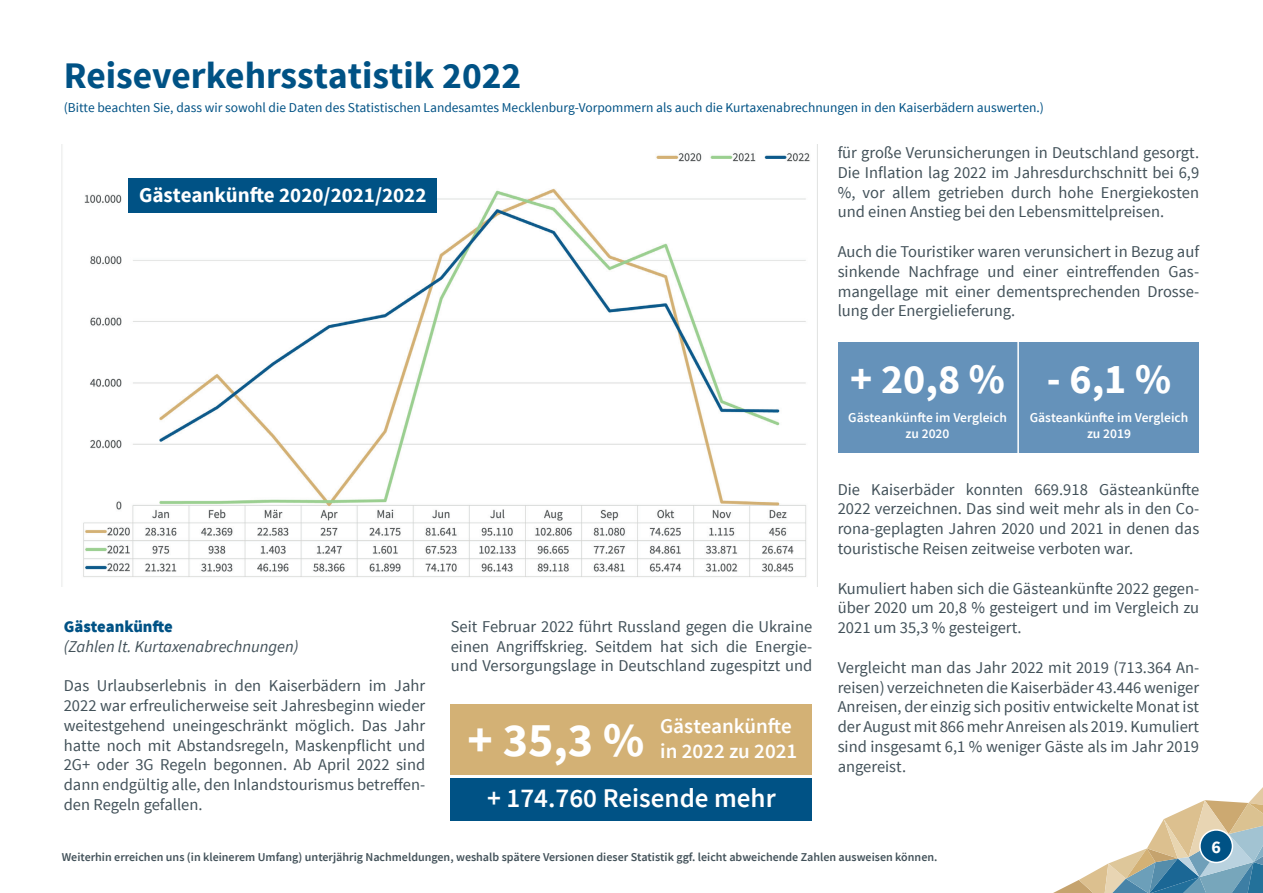
<style>
.page{position:relative;width:1263px;height:893px;background:#fff}
.page>*{position:absolute;margin:0;border:0;box-sizing:border-box;transform-origin:0 0}
.t1{font:700 48px "Source Sans Pro";color:#fff}
.t2{font:700 42px "Source Sans Pro";color:#fff}
.t3{font:700 37.5px "Source Sans Pro";color:#005285}
.t4{font:600 27px "Source Sans Pro";color:#fff}
.t5{font:700 21px "Source Sans Pro";color:#fff}
.t6{font:600 21px/25.2px "Source Sans Pro";color:#fff}
.t7{font:700 18px "Source Sans Pro";color:#fff}
.t8{font:16.5px/19.8px "Source Sans Pro";color:#425159;text-align:justify}
.t9{font:italic 16.5px "Source Sans Pro";color:#425159}
.t10{font:900 16.5px "Source Sans Pro";color:#005285}
.t11{font:13.5px "Source Sans Pro";color:#005285}
.t12{font:600 13.5px/16.2px "Source Sans Pro";color:#fff;text-align:center}
.t13{font:600 12px "Source Sans Pro";color:#425159}
</style>
<div class="page">
<svg style="left:1053px;top:787px;width:210px;height:106px"></svg>
<img style="left:83px;top:145px;width:735px;height:442px">
<div style="left:451px;top:778px;width:361px;height:43px;background:#005285"></div>
<div style="left:451px;top:704px;width:361px;height:70px;background:#d3b175"></div>
<div style="left:129px;top:179px;width:308px;height:34px;background:#005285"></div>
<div style="left:1018px;top:342px;width:181px;height:111px;background:#6592ba"></div>
<div style="left:838px;top:342px;width:180px;height:111px;background:#6592ba"></div>
<hr style="left:1017px;top:336px;width:2px;height:120px;background:#fff">
<div style="left:1200px;top:830px;width:32px;height:32px;background:#005285;border-radius:50%"></div>
<div style="left:1199px;top:829px;width:34px;height:34px;border:2px solid #fff;border-radius:50%"></div>
<h3 class="t3" style="left:64px;top:51px;width:459px">Reiseverkehrsstatistik 2022</h3>
<p class="t11" style="left:64px;top:99px;width:981px">(Bitte beachten Sie, dass wir sowohl die Daten des Statistischen Landesamtes Mecklenburg-Vorpommern als auch die Kurtaxenabrechnungen in den Kaiserbädern auswerten.)</p>
<p class="t5" style="left:139px;top:182px;width:289px">Gästeankünfte 2020/2021/2022</p>
<p class="t8" style="left:838px;top:143px;width:363px">für große Verunsicherungen in Deutschland gesorgt.<br>Die Inflation lag 2022 im Jahresdurchschnitt bei 6,9 %, vor allem getrieben durch hohe Energiekosten und einen Anstieg bei den Lebensmittelpreisen.</p>
<p class="t8" style="left:838px;top:242px;width:363px">Auch die Touristiker waren verunsichert in Bezug auf sinkende Nachfrage und einer eintreffenden Gas&shy;mangellage mit einer dementsprechenden Drosse&shy;lung der Energielieferung.</p>
<h2 class="t2" style="left:850px;top:352px;width:323px">+ 20,8 % - 6,1 %</h2>
<p class="t12" style="left:848px;top:409px;width:160px">Gästeankünfte im Vergleich zu 2020</p>
<p class="t12" style="left:1030px;top:409px;width:160px">Gästeankünfte im Vergleich zu 2019</p>
<p class="t10" style="left:64px;top:615px;width:111px">Gästeankünfte</p>
<p class="t9" style="left:64px;top:636px;width:236px">(Zahlen lt. Kurtaxenabrechnungen)</p>
<p class="t8" style="left:64px;top:676px;width:363px">Das Urlaubserlebnis in den Kaiserbädern im Jahr 2022 war erfreulicherweise seit Jahresbeginn wieder weitestgehend uneingeschränkt möglich. Das Jahr hatte noch mit Abstandsregeln, Maskenpflicht und 2G+ oder 3G Regeln begonnen. Ab April 2022 sind dann endgültig alle, den Inlandstourismus betreffen&shy;den Regeln gefallen.</p>
<p class="t8" style="left:451px;top:617px;width:363px">Seit Februar 2022 führt Russland gegen die Ukraine einen Angriffskrieg. Seitdem hat sich die Energie&shy;und Versorgungslage in Deutschland zugespitzt und</p>
<p class="t6" style="left:660px;top:714px;width:139px">Gästeankünfte in 2022 zu 2021</p>
<h1 class="t1" style="left:467px;top:709px;width:178px">+ 35,3 %</h1>
<h3 class="t4" style="left:487px;top:781px;width:290px">+ 174.760 Reisende mehr</h3>
<p class="t8" style="left:838px;top:480px;width:363px">Die Kaiserbäder konnten 669.918 Gästeankünfte 2022 verzeichnen. Das sind weit mehr als in den Co&shy;rona-geplagten Jahren 2020 und 2021 in denen das touristische Reisen zeitweise verboten war.</p>
<p class="t8" style="left:838px;top:579px;width:363px">Kumuliert haben sich die Gästeankünfte 2022 gegen&shy;über 2020 um 20,8 % gesteigert und im Vergleich zu 2021 um 35,3 % gesteigert.</p>
<p class="t8" style="left:838px;top:658px;width:363px">Vergleicht man das Jahr 2022 mit 2019 (713.364 An&shy;reisen) verzeichneten die Kaiserbäder 43.446 weniger Anreisen, der einzig sich positiv entwickelte Monat ist der August mit 866 mehr Anreisen als 2019. Kumuliert sind insgesamt 6,1 % weniger Gäste als im Jahr 2019 angereist.</p>
<p class="t13" style="left:62px;top:850px;width:877px">Weiterhin erreichen uns (in kleinerem Umfang) unterjährig Nachmeldungen, weshalb spätere Versionen dieser Statistik ggf. leicht abweichende Zahlen ausweisen können.</p>
<p class="t7" style="left:1211px;top:835px;width:11px">6</p>
</div>
